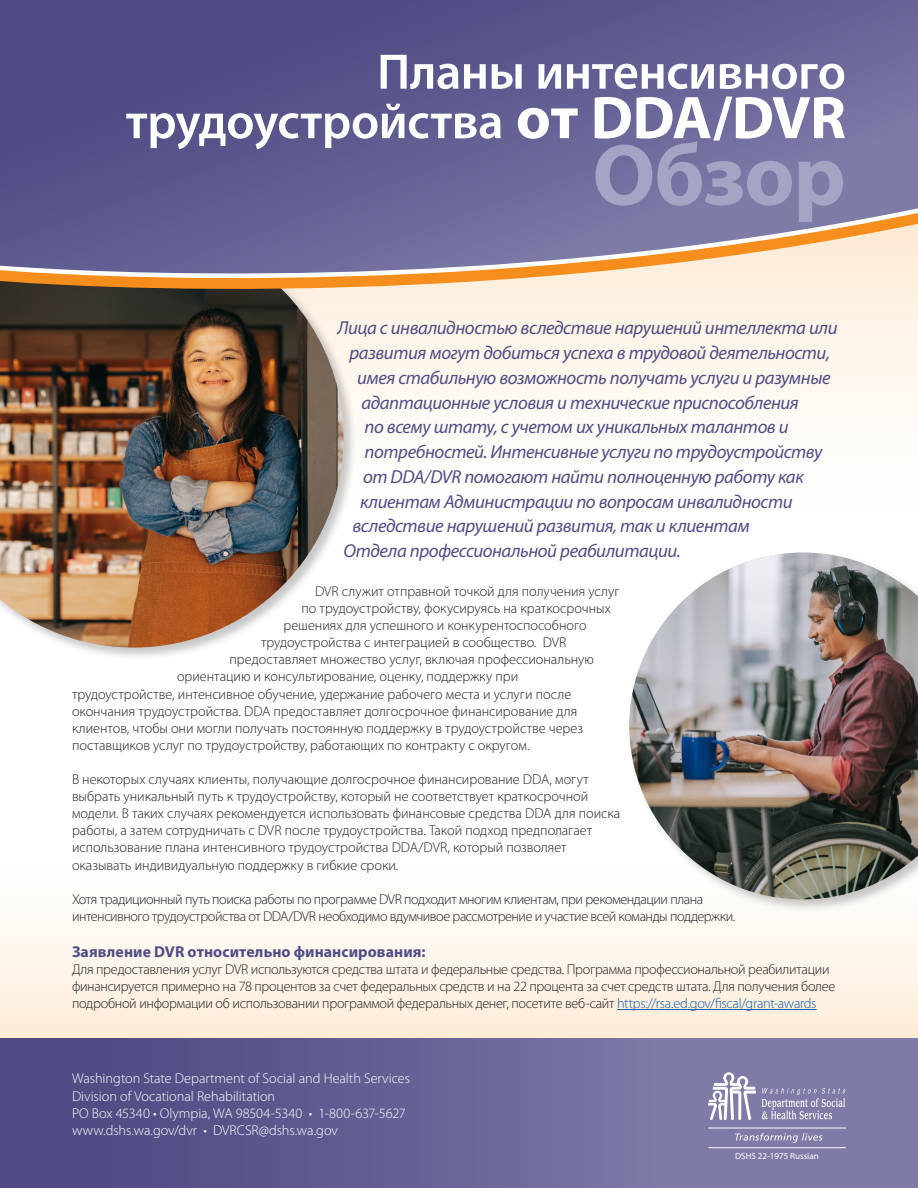
<style>
.page{position:relative;width:918px;height:1188px;background:#fff}
.page>*{position:absolute;margin:0;border:0;box-sizing:border-box;transform-origin:0 0}
.t1{font:700 87.75px "Myriad Pro";letter-spacing:-.015em;color:#a5a4c5}
.t2{font:600 50.25px/49.5px "Myriad Pro";letter-spacing:-.01em;color:#fff;text-align:right}
.t3{font:italic 18.75px "Myriad Pro";letter-spacing:-.025em;color:#504d85}
.t4{font:700 15.75px "Myriad Pro";letter-spacing:.005em;color:#504d85}
.t5{font:300 14.25px/17.1px "Myriad Pro";letter-spacing:-.005em;color:#231f20}
.t6{font:300 14.25px/17.1px "Myriad Pro";letter-spacing:-.03em;color:#231f20}
.t7{font:300 14.25px/17.1px "Myriad Pro";color:#fff}
.body{font:9px "Myriad Pro";color:#fff}
.s1{font-weight:700;font-size:60.75px}
.s2{color:#135cab}
</style>
<div class="page">
<div style="left:357px;top:323px;width:561px;height:89px;background:#fef7ee"></div>
<svg style="left:0;top:924px;width:918px;height:115px"></svg>
<div style="left:0;top:1039px;width:918px;height:149px;background:linear-gradient(to right,#4b4881,#8885ae)"></div>
<div style="left:628px;top:551px;width:290px;height:363px;background:#231f20;opacity:.25"></div>
<img style="left:629px;top:553px;width:289px;height:346px">
<div style="left:0;top:226px;width:357px;height:435px;background:#231f20;opacity:.25"></div>
<img style="left:0;top:323px;width:344px;height:325px">
<svg style="left:0;top:312px;width:918px;height:11px;background:#b8b0a5"></svg>
<svg style="left:0;top:297px;width:918px;height:15px;background:#bab1a5"></svg>
<svg style="left:0;top:0;width:918px;height:297px;background:#736c93"></svg>
<svg style="left:762px;top:1088px;width:84px;height:31px;background:#9592b6"></svg>
<svg style="left:708px;top:1072px;width:48px;height:48px"></svg>
<hr style="left:708px;top:1128px;width:138px;height:1px;background:#fff">
<hr style="left:708px;top:1147px;width:138px;height:1px;background:#fff">
<svg style="left:735px;top:1133px;width:87px;height:10px"></svg>
<hr style="left:617px;top:1009px;width:200px;height:1px;background:#135cab">
<p class="t2" style="left:126px;top:48px;width:722px">Планы интенсивного трудоустройства <span class="s1">от DDA/DVR</span></p>
<p class="t1" style="left:592px;top:126px;width:255px">Обзор</p>
<p class="t3" style="left:338px;top:318px;width:502px">Лица с инвалидностью вследствие нарушений интеллекта или</p>
<p class="t3" style="left:350px;top:343px;width:482px">развития могут добиться успеха в трудовой деятельности,</p>
<p class="t3" style="left:357px;top:368px;width:475px">имея стабильную возможность получать услуги и разумные</p>
<p class="t3" style="left:362px;top:392px;width:439px">адаптационные условия и технические приспособления</p>
<p class="t3" style="left:364px;top:417px;width:426px">по всему штату, с учетом их уникальных талантов и</p>
<p class="t3" style="left:364px;top:442px;width:459px">потребностей. Интенсивные услуги по трудоустройству</p>
<p class="t3" style="left:363px;top:467px;width:442px">от DDA/DVR помогают найти полноценную работу как</p>
<p class="t3" style="left:360px;top:491px;width:434px">клиентам Администрации по вопросам инвалидности</p>
<p class="t3" style="left:352px;top:516px;width:399px">вследствие нарушений развития, так и клиентам</p>
<p class="t3" style="left:344px;top:541px;width:339px">Отдела профессиональной реабилитации.</p>
<p class="t5" style="left:315px;top:583px;width:306px">DVR служит отправной точкой для получения услуг</p>
<p class="t5" style="left:302px;top:600px;width:311px">по трудоустройству, фокусируясь на краткосрочных</p>
<p class="t5" style="left:284px;top:617px;width:305px">решениях для успешного и конкурентоспособного</p>
<p class="t5" style="left:261px;top:634px;width:307px">трудоустройства с интеграцией в сообщество. DVR</p>
<p class="t5" style="left:230px;top:651px;width:366px">предоставляет множество услуг, включая профессиональную</p>
<p class="t5" style="left:177px;top:668px;width:343px">ориентацию и консультирование, оценку, поддержку при</p>
<p class="t5" style="left:72px;top:685px;width:501px">трудоустройстве, интенсивное обучение, удержание рабочего места и услуги после</p>
<p class="t5" style="left:72px;top:703px;width:507px">окончания трудоустройства. DDA предоставляет долгосрочное финансирование для</p>
<p class="t5" style="left:72px;top:720px;width:513px">клиентов, чтобы они могли получать постоянную поддержку в трудоустройстве через</p>
<p class="t5" style="left:72px;top:737px;width:459px">поставщиков услуг по трудоустройству, работающих по контракту с округом.</p>
<p class="t5" style="left:72px;top:771px;width:550px">В некоторых случаях клиенты, получающие долгосрочное финансирование DDA, могут выбрать уникальный путь к трудоустройству, который не соответствует краткосрочной модели. В таких случаях рекомендуется использовать финансовые средства DDA для поиска работы, а затем сотрудничать с DVR после трудоустройства. Такой подход предполагает использование плана интенсивного трудоустройства DDA/DVR, который позволяет оказывать индивидуальную поддержку в гибкие сроки.</p>
<p class="t6" style="left:72px;top:891px;width:665px">Хотя традиционный путь поиска работы по программе DVR подходит многим клиентам, при рекомендации плана интенсивного трудоустройства от DDA/DVR необходимо вдумчивое рассмотрение и участие всей команды поддержки.</p>
<p class="t4" style="left:72px;top:943px;width:355px">Заявление DVR относительно финансирования:</p>
<p class="t5" style="left:72px;top:961px;width:765px">Для предоставления услуг DVR используются средства штата и федеральные средства. Программа профессиональной реабилитации финансируется примерно на 78 процентов за счет федеральных средств и на 22 процента за счет средств штата. Для получения более подробной информации об использовании программой федеральных денег, посетите веб-сайт <span class="s2">https://rsa.ed.gov/fiscal/grant-awards</span></p>
<p class="t7" style="left:72px;top:1070px;width:340px">Washington State Department of Social and Health Services Division of Vocational Rehabilitation<br>PO Box 45340 • Olympia, WA 98504-5340 • 1-800-637-5627 www.dshs.wa.gov/dvr • DVRCSR@dshs.wa.gov</p>
<p class="body" style="left:735px;top:1151px;width:85px">DSHS 22-1975 Russian</p>
</div>
